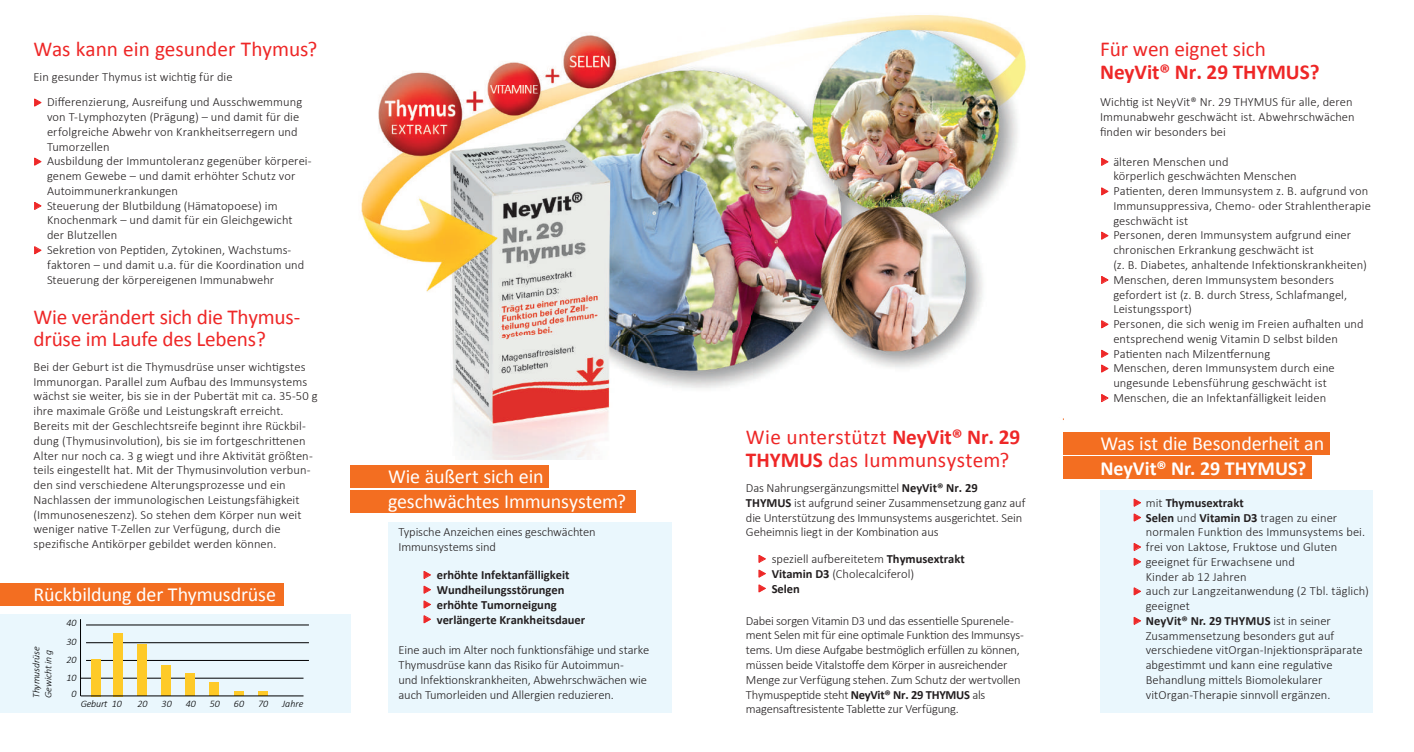
<style>
.page{position:relative;width:1414px;height:752px;background:#fff}
.page>*{position:absolute;margin:0;border:0;box-sizing:border-box;transform-origin:0 0}
.t1{font:21.25px/22.5px "Calibri";letter-spacing:-.005em;color:#ee2727}
.t2{font:700 21.25px "Calibri";letter-spacing:-.005em;color:#ee2727}
.t3{font:20px "Calibri";letter-spacing:-.005em;color:#fff}
.t4{font:700 20px "Calibri";color:#fff}
.t5{font:300 12.5px/14.8px "Calibri";letter-spacing:.005em;color:#231f20}
.t6{font:300 12.5px/14.8px "Calibri";letter-spacing:-.02em;color:#231f20}
.t7{font:700 12.5px/15px "Calibri";color:#231f20}
.t8{font:italic 300 10px/12px "Calibri";letter-spacing:-.01em;color:#000001}
.t9{font:10px/14.8px "Arial";color:#ee2727;scale:.9 1}
.s1{font-weight:700}
</style>
<div class="page">
<img style="left:361px;top:15px;width:703px;height:444px">
<div style="left:1100px;top:490px;width:273px;height:222px;background:#eaf7fd"></div>
<svg style="left:758px;top:555px;width:8px;height:37px"></svg>
<div style="left:0;top:583px;width:283px;height:22px;background:#f36e21"></div>
<svg style="left:1133px;top:498px;width:8px;height:23px"></svg>
<svg style="left:1133px;top:543px;width:8px;height:23px"></svg>
<svg style="left:1133px;top:587px;width:8px;height:8px"></svg>
<svg style="left:1133px;top:617px;width:8px;height:8px"></svg>
<svg style="left:1101px;top:157px;width:8px;height:9px"></svg>
<svg style="left:1101px;top:187px;width:8px;height:9px"></svg>
<svg style="left:1101px;top:231px;width:8px;height:9px"></svg>
<svg style="left:1101px;top:276px;width:8px;height:8px"></svg>
<svg style="left:1101px;top:320px;width:8px;height:8px"></svg>
<svg style="left:1101px;top:349px;width:8px;height:24px"></svg>
<svg style="left:1101px;top:394px;width:8px;height:8px"></svg>
<div style="left:1063px;top:431px;width:266px;height:23px;background:#f36e21"></div>
<div style="left:1063px;top:456px;width:248px;height:23px;background:#f36e21"></div>
<div style="left:351px;top:465px;width:198px;height:22px;background:#f36e21"></div>
<div style="left:351px;top:489px;width:285px;height:23px;background:#f36e21"></div>
<svg style="left:34px;top:98px;width:8px;height:9px"></svg>
<svg style="left:34px;top:157px;width:8px;height:9px"></svg>
<svg style="left:34px;top:202px;width:8px;height:8px"></svg>
<svg style="left:34px;top:246px;width:8px;height:8px"></svg>
<div style="left:0;top:614px;width:351px;height:98px;background:#eaf7fd"></div>
<hr style="left:80px;top:618px;width:1px;height:77px;background:#000001">
<hr style="left:86px;top:624px;width:223px;height:1px;background:#000001">
<hr style="left:86px;top:642px;width:223px;height:1px;background:#000001">
<hr style="left:86px;top:660px;width:223px;height:1px;background:#000001">
<hr style="left:81px;top:677px;width:222px;height:1px;background:#000001">
<div style="left:91px;top:658px;width:9px;height:37px;background:#feca28"></div>
<div style="left:113px;top:632px;width:10px;height:63px;background:#feca28"></div>
<div style="left:138px;top:644px;width:9px;height:51px;background:#feca28"></div>
<div style="left:162px;top:665px;width:9px;height:30px;background:#feca28"></div>
<div style="left:186px;top:673px;width:9px;height:22px;background:#feca28"></div>
<div style="left:210px;top:682px;width:9px;height:13px;background:#feca28"></div>
<svg style="left:234px;top:691px;width:9px;height:4px"></svg>
<svg style="left:258px;top:691px;width:9px;height:4px"></svg>
<hr style="left:81px;top:695px;width:222px;height:1px;background:#000001">
<div style="left:388px;top:522px;width:284px;height:190px;background:#eaf7fd"></div>
<svg style="left:423px;top:571px;width:8px;height:37px"></svg>
<svg style="left:423px;top:615px;width:8px;height:8px"></svg>
<h1 class="t1" style="left:34px;top:37px;width:285px">Was kann ein gesunder Thymus?</h1>
<p class="t5" style="left:34px;top:69px;width:201px">Ein gesunder Thymus ist wichtig für die</p>
<p class="t5" style="left:47px;top:95px;width:266px">Differenzierung, Ausreifung und Ausschwemmung von T-Lymphozyten (Prägung) – und damit für die erfolgreiche Abwehr von Krankheitserregern und Tumorzellen<br>Ausbildung der Immuntoleranz gegenüber körperei&shy;genem Gewebe – und damit erhöhter Schutz vor Autoimmunerkrankungen<br>Steuerung der Blutbildung (Hämatopoese) im Knochenmark – und damit für ein Gleichgewicht der Blutzellen<br>Sekretion von Peptiden, Zytokinen, Wachstums&shy;faktoren – und damit u.a. für die Koordination und Steuerung der körpereigenen Immunabwehr</p>
<p class="t9" style="left:33px;top:95px;width:11px">►</p>
<p class="t9" style="left:33px;top:154px;width:11px">►</p>
<p class="t9" style="left:33px;top:198px;width:11px">►</p>
<p class="t9" style="left:33px;top:243px;width:11px">►</p>
<h1 class="t1" style="left:34px;top:304px;width:268px">Wie verändert sich die Thymus&shy;drüse im Laufe des Lebens?</h1>
<p class="t5" style="left:34px;top:359px;width:286px">Bei der Geburt ist die Thymusdrüse unser wichtigstes Immunorgan. Parallel zum Aufbau des Immunsystems wächst sie weiter, bis sie in der Pubertät mit ca. 35-50 g ihre maximale Größe und Leistungskraft erreicht.<br>Bereits mit der Geschlechtsreife beginnt ihre Rückbil&shy;dung (Thymusinvolution), bis sie im fortgeschrittenen Alter nur noch ca. 3 g wiegt und ihre Aktivität größten&shy;teils eingestellt hat. Mit der Thymusinvolution verbun&shy;den sind verschiedene Alterungsprozesse und ein Nachlassen der immunologischen Leistungsfähigkeit (Immunoseneszenz). So stehen dem Körper nun weit weniger native T-Zellen zur Verfügung, durch die spezifische Antikörper gebildet werden können.</p>
<h2 class="t3" style="left:34px;top:580px;width:244px">Rückbildung der Thymusdrüse</h2>
<p class="t8" style="left:30px;top:697px;width:53px;rotate:-90deg">Thymusdrüse<br>Gewicht in g</p>
<p class="t8" style="left:66px;top:616px;width:12px">40</p>
<p class="t8" style="left:66px;top:634px;width:12px">30</p>
<p class="t8" style="left:66px;top:653px;width:12px">20</p>
<p class="t8" style="left:66px;top:671px;width:12px">10</p>
<p class="t8" style="left:71px;top:687px;width:7px">0</p>
<p class="t8" style="left:81px;top:697px;width:43px">Geburt 10</p>
<p class="t8" style="left:138px;top:697px;width:12px">20</p>
<p class="t8" style="left:162px;top:697px;width:12px">30</p>
<p class="t8" style="left:186px;top:697px;width:12px">40</p>
<p class="t8" style="left:210px;top:697px;width:12px">50</p>
<p class="t8" style="left:234px;top:697px;width:12px">60</p>
<p class="t8" style="left:258px;top:697px;width:12px">70</p>
<p class="t8" style="left:282px;top:697px;width:23px">Jahre</p>
<h1 class="t1" style="left:1100px;top:37px;width:167px">Für wen eignet sich</h1>
<h1 class="t2" style="left:1100px;top:57px;width:221px">NeyVit® Nr. 29 THYMUS?</h1>
<p class="t5" style="left:1100px;top:94px;width:256px">Wichtig ist NeyVit® Nr. 29 THYMUS für alle, deren<br>Immunabwehr geschwächt ist. Abwehrschwächen finden wir besonders bei</p>
<p class="t5" style="left:1113px;top:154px;width:259px">älteren Menschen und<br>körperlich geschwächten Menschen<br>Patienten, deren Immunsystem z. B. aufgrund von Immunsuppressiva, Chemo- oder Strahlentherapie geschwächt ist<br>Personen, deren Immunsystem aufgrund einer chronischen Erkrankung geschwächt ist<br>(z. B. Diabetes, anhaltende Infektionskrankheiten)<br>Menschen, deren Immunsystem besonders gefordert ist (z. B. durch Stress, Schlafmangel, Leistungssport)<br>Personen, die sich wenig im Freien aufhalten und entsprechend wenig Vitamin D selbst bilden Patienten nach Milzentfernung<br>Menschen, deren Immunsystem durch eine ungesunde Lebensführung geschwächt ist Menschen, die an Infektanfälligkeit leiden</p>
<h2 class="t3" style="left:1100px;top:429px;width:225px">Was ist die Besonderheit an</h2>
<p class="t9" style="left:1100px;top:154px;width:11px">►</p>
<p class="t9" style="left:1100px;top:184px;width:11px">►</p>
<p class="t9" style="left:1100px;top:228px;width:11px">►</p>
<p class="t9" style="left:1100px;top:272px;width:11px">►</p>
<p class="t9" style="left:1100px;top:317px;width:11px">►</p>
<p class="t9" style="left:1100px;top:346px;width:11px">► ►</p>
<p class="t9" style="left:1100px;top:390px;width:11px">►</p>
<h1 class="t1" style="left:746px;top:425px;width:276px">Wie unterstützt <span class="s1">NeyVit® Nr. 29<br>THYMUS</span> das Iummunsystem?</h1>
<p class="t5" style="left:746px;top:480px;width:281px">Das Nahrungsergänzungsmittel <span class="s1">NeyVit® Nr. 29<br>THYMUS</span> ist aufgrund seiner Zusammensetzung ganz auf die Unterstützung des Immunsystems ausgerichtet. Sein Geheimnis liegt in der Kombination aus</p>
<h2 class="t3" style="left:388px;top:462px;width:157px">Wie äußert sich ein</h2>
<h2 class="t4" style="left:1100px;top:454px;width:207px">NeyVit® Nr. 29 THYMUS?</h2>
<h2 class="t3" style="left:388px;top:487px;width:240px">geschwächtes Immunsystem?</h2>
<p class="t5" style="left:1146px;top:494px;width:224px">mit <span class="s1">Thymusextrakt<br>Selen</span> und <span class="s1">Vitamin D3</span> tragen zu einer normalen Funktion des Immunsystems bei. frei von Laktose, Fruktose und Gluten geeignet für Erwachsene und<br>Kinder ab 12 Jahren<br>auch zur Langzeitanwendung (2 Tbl. täglich) geeignet<br><span class="s1">NeyVit® Nr. 29 THYMUS</span> ist in seiner Zusammensetzung besonders gut auf verschiedene vitOrgan-Injektionspräparate abgestimmt und kann eine regulative Behandlung mittels Biomolekularer vitOrgan-Therapie sinnvoll ergänzen.</p>
<p class="t9" style="left:1133px;top:495px;width:11px">► ►</p>
<p class="t9" style="left:1133px;top:539px;width:11px">► ►</p>
<p class="t9" style="left:1133px;top:583px;width:11px">►</p>
<p class="t9" style="left:1133px;top:613px;width:11px">►</p>
<p class="t5" style="left:399px;top:524px;width:199px">Typische Anzeichen eines geschwächten<br>Immunsystems sind</p>
<p class="t5" style="left:772px;top:551px;width:195px">speziell aufbereitetem <span class="s1">Thymusextrakt<br>Vitamin D3</span> (Cholecalciferol)<br><span class="s1">Selen</span></p>
<p class="t9" style="left:758px;top:551px;width:11px;text-align:justify">► ► ►</p>
<p class="t7" style="left:437px;top:566px;width:150px">erhöhte Infektanfälligkeit<br>Wundheilungsstörungen erhöhte Tumorneigung verlängerte Krankheitsdauer</p>
<p class="t9" style="left:423px;top:567px;width:11px;text-align:justify">► ► ► ►</p>
<p class="t6" style="left:746px;top:612px;width:280px">Dabei sorgen Vitamin D3 und das essentielle Spurenele&shy;ment Selen mit für eine optimale Funktion des Immunsys&shy;tems. Um diese Aufgabe bestmöglich erfüllen zu können, müssen beide Vitalstoffe dem Körper in ausreichender Menge zur Verfügung stehen. Zum Schutz der wertvollen Thymuspeptide steht <span class="s1">NeyVit® Nr. 29 THYMUS</span> als magensaftresistente Tablette zur Verfügung.</p>
<p class="t5" style="left:399px;top:642px;width:252px">Eine auch im Alter noch funktionsfähige und starke Thymusdrüse kann das Risiko für Autoimmun-<br>und Infektionskrankheiten, Abwehrschwächen wie auch Tumorleiden und Allergien reduzieren.</p>
</div>
